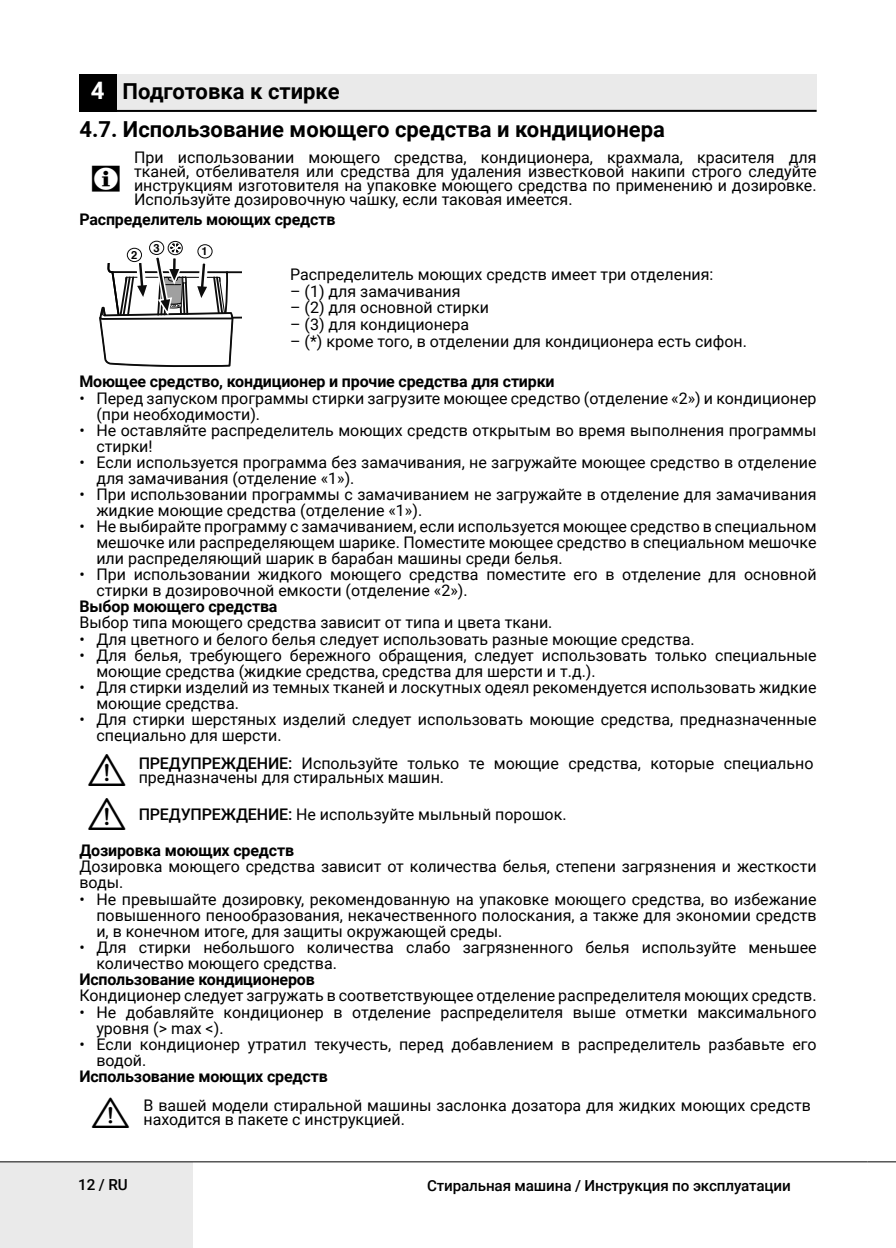
<style>
.page{position:relative;width:896px;height:1248px;background:#fff}
.page>*{position:absolute;margin:0;border:0;box-sizing:border-box;transform-origin:0 0}
.Girintili_Yazi_uyari{font:40px "ZIWARNUN";color:#000}
.t1{font:38px "ZIWARNUN";color:#000;scale:1.05 1}
.t2{font:700 22px/37.2px "Roboto";color:#000}
.Girintili_Yazi{font:16px/16px "Roboto";color:#000}
.Girintili_Yazi_uyari-2{font:16px/14px "Roboto";color:#000}
.Normal_Yazi{font:16px/16px "Roboto";color:#000}
.Normal_Yazi-2{font:700 16px "Roboto";letter-spacing:-.01em;color:#000}
.Girintili_Yazi-2{font:700 16px "Roboto";letter-spacing:-.01em;color:#000}
.t3{font:500 15.2px "Roboto";letter-spacing:-.01em;color:#000}
.t4{font:700 11.2px "Helvetica";color:#000}
.s1{font-size:24px;color:#fff}
.s2{font-weight:500}
</style>
<div class="page">
<div style="left:0;top:1161px;width:193px;height:86px;background:#eaeaea"></div>
<hr style="left:0;top:1161px;width:867px;height:1px;background:#000">
<svg style="left:867px;top:1161px;width:29px;height:1px"></svg>
<div style="left:79px;top:74px;width:38px;height:38px;background:#000"></div>
<div style="left:117px;top:74px;width:699px;height:38px;background:#eaeaea"></div>
<hr style="left:79px;top:110px;width:737px;height:2px;background:#000">
<svg style="left:99px;top:240px;width:143px;height:127px"></svg>
<h3 class="t2" style="left:79px;top:72px;width:587px;text-indent:12px"><span class="s1">4</span> Подготовка к стирке<br>4.7. Использование моющего средства и кондиционера</h3>
<p class="t1" style="left:90px;top:158px;width:34px">C</p>
<p class="Girintili_Yazi_uyari-2" style="left:134px;top:149px;width:684px;text-align:justify">При использовании моющего средства, кондиционера, крахмала, красителя для тканей, отбеливателя или средства для удаления известковой накипи строго следуйте инструкциям изготовителя на упаковке моющего средства по применению и дозировке.<br>Используйте дозировочную чашку, если таковая имеется.</p>
<p class="Normal_Yazi-2" style="left:79px;top:208px;width:257px">Распределитель моющих средств</p>
<p class="t4" style="left:131px;top:245px;width:8px">2</p>
<p class="t4" style="left:153px;top:238px;width:8px">3</p>
<p class="t4" style="left:201px;top:242px;width:8px">1</p>
<p class="Normal_Yazi" style="left:290px;top:266px;width:425px">Распределитель моющих средств имеет три отделения:</p>
<p class="Normal_Yazi" style="left:290px;top:282px;width:172px">– (1) для замачивания</p>
<p class="Normal_Yazi" style="left:290px;top:299px;width:200px">– (2) для основной стирки</p>
<p class="Normal_Yazi" style="left:290px;top:316px;width:181px">– (3) для кондиционера</p>
<p class="Normal_Yazi" style="left:290px;top:332px;width:458px">– (*) кроме того, в отделении для кондиционера есть сифон.</p>
<p class="Normal_Yazi-2" style="left:79px;top:370px;width:477px">Моющее средство, кондиционер и прочие средства для стирки</p>
<p class="Girintili_Yazi" style="left:96px;top:389px;width:722px;text-indent:-17px">• Перед запуском программы стирки загрузите моющее средство (отделение «2») и кондиционер (при необходимости).</p>
<p class="Girintili_Yazi" style="left:96px;top:421px;width:721px;text-indent:-17px">• Не оставляйте распределитель моющих средств открытым во время выполнения программы стирки!</p>
<p class="Girintili_Yazi" style="left:96px;top:453px;width:722px;text-indent:-17px">• Если используется программа без замачивания, не загружайте моющее средство в отделение для замачивания (отделение «1»).</p>
<p class="Girintili_Yazi" style="left:96px;top:485px;width:722px;text-indent:-17px">• При использовании программы с замачиванием не загружайте в отделение для замачивания жидкие моющие средства (отделение «1»).</p>
<p class="Girintili_Yazi" style="left:96px;top:517px;width:722px;text-align:justify;text-indent:-17px">• Не выбирайте программу с замачиванием, если используется моющее средство в специальном мешочке или распределяющем шарике. Поместите моющее средство в специальном мешочке или распределяющий шарик в барабан машины среди белья.</p>
<p class="Girintili_Yazi" style="left:96px;top:565px;width:721px;text-indent:-17px">• При использовании жидкого моющего средства поместите его в отделение для основной стирки в дозировочной емкости (отделение «2»).</p>
<p class="Girintili_Yazi-2" style="left:79px;top:595px;width:200px">Выбор моющего средства</p>
<p class="Normal_Yazi" style="left:79px;top:613px;width:474px">Выбор типа моющего средства зависит от типа и цвета ткани.</p>
<p class="Girintili_Yazi" style="left:79px;top:630px;width:617px">• Для цветного и белого белья следует использовать разные моющие средства.</p>
<p class="Girintili_Yazi" style="left:96px;top:646px;width:721px;text-indent:-17px">• Для белья, требующего бережного обращения, следует использовать только специальные моющие средства (жидкие средства, средства для шерсти и т.д.).</p>
<p class="Girintili_Yazi" style="left:96px;top:678px;width:722px;text-indent:-17px">• Для стирки изделий из темных тканей и лоскутных одеял рекомендуется использовать жидкие моющие средства.</p>
<p class="Girintili_Yazi" style="left:96px;top:710px;width:722px;text-indent:-17px">• Для стирки шерстяных изделий следует использовать моющие средства, предназначенные специально для шерсти.</p>
<p class="Girintili_Yazi_uyari" style="left:88px;top:749px;width:40px">A</p>
<p class="Girintili_Yazi_uyari-2" style="left:139px;top:756px;width:676px"><span class="s2">ПРЕДУПРЕЖДЕНИЕ:</span> Используйте только те моющие средства, которые специально предназначены для стиральных машин.</p>
<p class="Girintili_Yazi_uyari" style="left:88px;top:793px;width:40px">A</p>
<p class="Girintili_Yazi_uyari-2" style="left:139px;top:806px;width:429px"><span class="s2">ПРЕДУПРЕЖДЕНИЕ:</span> Не используйте мыльный порошок.</p>
<p class="Normal_Yazi-2" style="left:79px;top:838px;width:216px">Дозировка моющих средств</p>
<p class="Normal_Yazi" style="left:79px;top:857px;width:738px">Дозировка моющего средства зависит от количества белья, степени загрязнения и жесткости воды.</p>
<p class="Girintili_Yazi" style="left:96px;top:890px;width:722px;text-align:justify;text-indent:-17px">• Не превышайте дозировку, рекомендованную на упаковке моющего средства, во избежание повышенного пенообразования, некачественного полоскания, а также для экономии средств и, в конечном итоге, для защиты окружающей среды.</p>
<p class="Girintili_Yazi" style="left:96px;top:938px;width:722px;text-indent:-17px">• Для стирки небольшого количества слабо загрязненного белья используйте меньшее количество моющего средства.</p>
<p class="Normal_Yazi-2" style="left:79px;top:967px;width:237px">Использование кондиционеров</p>
<p class="Normal_Yazi" style="left:79px;top:986px;width:738px">Кондиционер следует загружать в соответствующее отделение распределителя моющих средств.</p>
<p class="Girintili_Yazi" style="left:96px;top:1003px;width:721px;text-indent:-17px">• Не добавляйте кондиционер в отделение распределителя выше отметки максимального уровня (&gt; max &lt;).</p>
<p class="Girintili_Yazi" style="left:96px;top:1035px;width:721px;text-indent:-17px">• Если кондиционер утратил текучесть, перед добавлением в распределитель разбавьте его водой.</p>
<p class="Girintili_Yazi-2" style="left:79px;top:1064px;width:250px">Использование моющих средств</p>
<p class="t1" style="left:92px;top:1092px;width:38px">A</p>
<p class="Girintili_Yazi_uyari-2" style="left:143px;top:1097px;width:669px">В вашей модели стиральной машины заслонка дозатора для жидких моющих средств находится в пакете с инструкцией.</p>
<p class="t3" style="left:78px;top:1173px;width:51px">12 / RU</p>
<p class="t3" style="left:427px;top:1174px;width:365px">Стиральная машина / Инструкция по эксплуатации</p>
</div>
